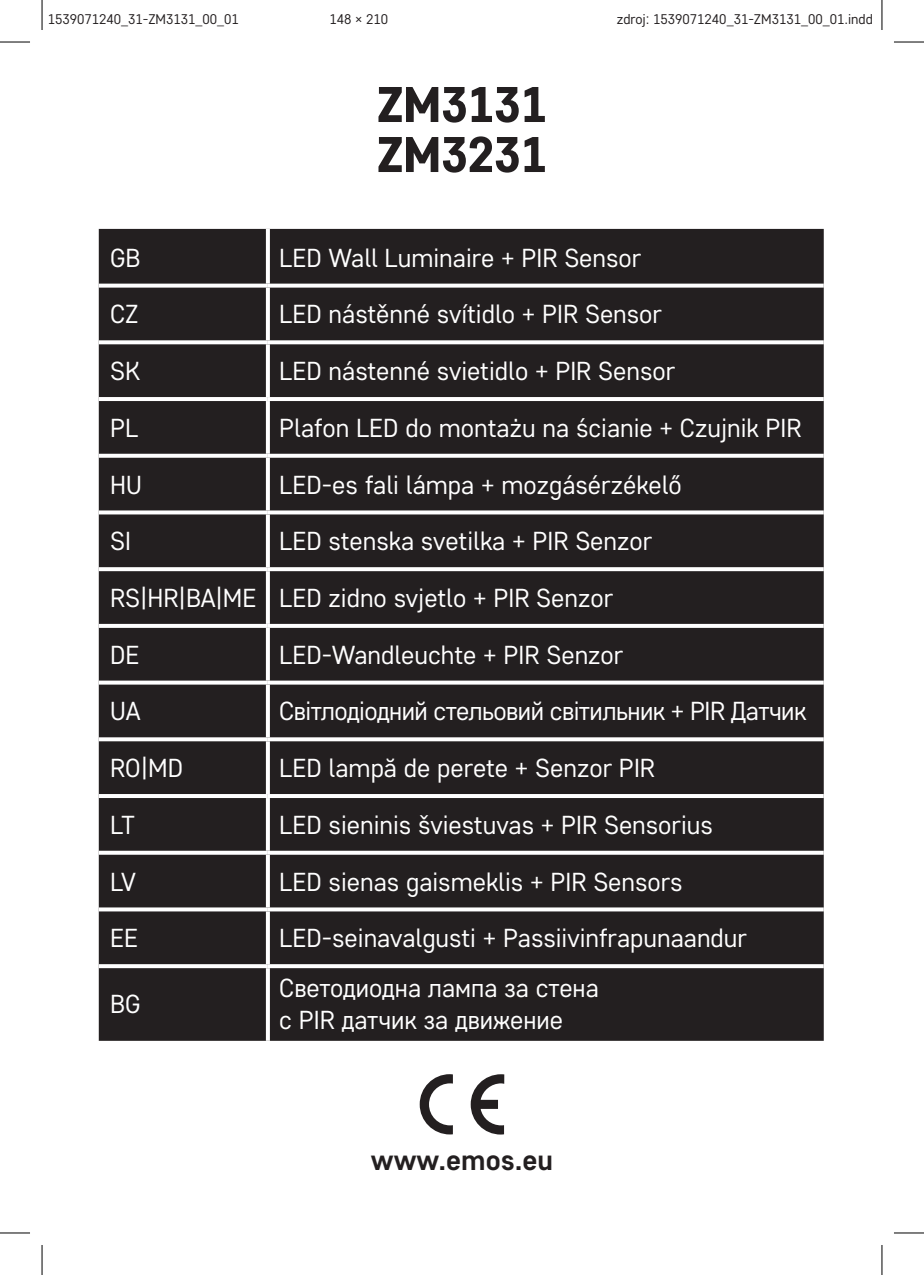
<style>
.page{position:relative;width:924px;height:1275px;background:#fff}
.page>*{position:absolute;margin:0;border:0;box-sizing:border-box;transform-origin:0 0}
.t1{font:800 50px/50px "Core Sans D65";letter-spacing:-.02em;color:#231f20}
.t2{font:700 28.8px "Core Sans D55";color:#231f20}
.t3{font:26px/56.8px "Core Sans D35";color:#fff}
.t4{font:26px "Core Sans D35";letter-spacing:-.02em;color:#fff}
.t5{font:14px "Core Sans D35";color:#231f20}
</style>
<div class="page">
<div style="left:99px;top:229px;width:724px;height:811px;background:#231f20"></div>
<svg style="left:266px;top:229px;width:4px;height:55px"></svg>
<svg style="left:99px;top:284px;width:169px;height:4px"></svg>
<svg style="left:268px;top:284px;width:555px;height:4px"></svg>
<svg style="left:266px;top:288px;width:4px;height:52px"></svg>
<svg style="left:99px;top:340px;width:169px;height:4px"></svg>
<svg style="left:268px;top:340px;width:555px;height:4px"></svg>
<svg style="left:266px;top:344px;width:4px;height:53px"></svg>
<hr style="left:99px;top:397px;width:169px;height:4px;background:#fff">
<hr style="left:268px;top:397px;width:555px;height:4px;background:#fff">
<svg style="left:266px;top:401px;width:4px;height:53px"></svg>
<svg style="left:99px;top:454px;width:169px;height:4px"></svg>
<svg style="left:268px;top:454px;width:555px;height:4px"></svg>
<svg style="left:266px;top:458px;width:4px;height:52px"></svg>
<svg style="left:99px;top:510px;width:169px;height:4px"></svg>
<svg style="left:268px;top:510px;width:555px;height:4px"></svg>
<svg style="left:266px;top:514px;width:4px;height:53px"></svg>
<svg style="left:99px;top:567px;width:169px;height:4px"></svg>
<svg style="left:268px;top:567px;width:555px;height:4px"></svg>
<svg style="left:266px;top:571px;width:4px;height:53px"></svg>
<svg style="left:99px;top:624px;width:169px;height:4px"></svg>
<svg style="left:268px;top:624px;width:555px;height:4px"></svg>
<svg style="left:266px;top:628px;width:4px;height:52px"></svg>
<svg style="left:99px;top:680px;width:169px;height:4px"></svg>
<svg style="left:268px;top:680px;width:555px;height:4px"></svg>
<svg style="left:266px;top:684px;width:4px;height:53px"></svg>
<svg style="left:99px;top:737px;width:169px;height:4px"></svg>
<svg style="left:268px;top:737px;width:555px;height:4px"></svg>
<svg style="left:266px;top:741px;width:4px;height:53px"></svg>
<hr style="left:99px;top:794px;width:169px;height:4px;background:#fff">
<hr style="left:268px;top:794px;width:555px;height:4px;background:#fff">
<svg style="left:266px;top:798px;width:4px;height:52px"></svg>
<svg style="left:99px;top:850px;width:169px;height:4px"></svg>
<svg style="left:268px;top:850px;width:555px;height:4px"></svg>
<svg style="left:266px;top:854px;width:4px;height:53px"></svg>
<svg style="left:99px;top:907px;width:169px;height:4px"></svg>
<svg style="left:268px;top:907px;width:555px;height:4px"></svg>
<svg style="left:266px;top:911px;width:4px;height:53px"></svg>
<svg style="left:99px;top:964px;width:169px;height:4px"></svg>
<svg style="left:268px;top:964px;width:555px;height:4px"></svg>
<svg style="left:266px;top:968px;width:4px;height:72px"></svg>
<svg style="left:419px;top:1074px;width:85px;height:60px"></svg>
<hr style="left:0;top:42px;width:30px;height:1px;background:#000">
<hr style="left:893px;top:42px;width:30px;height:1px;background:#000">
<hr style="left:0;top:1232px;width:30px;height:1px;background:#000">
<hr style="left:893px;top:1232px;width:30px;height:1px;background:#000">
<hr style="left:42px;top:0;width:1px;height:30px;background:#000">
<hr style="left:42px;top:1245px;width:1px;height:30px;background:#000">
<hr style="left:881px;top:0;width:1px;height:30px;background:#000">
<hr style="left:881px;top:1245px;width:1px;height:30px;background:#000">
<p class="t5" style="left:48px;top:10px;width:193px">1539071240_31-ZM3131_00_01</p>
<p class="t5" style="left:329px;top:10px;width:60px">148 × 210</p>
<p class="t5" style="left:616px;top:10px;width:257px">zdroj: 1539071240_31-ZM3131_00_01.indd</p>
<h1 class="t1" style="left:376px;top:78px;width:172px">ZM3131<br>ZM3231</h1>
<p class="t3" style="left:110px;top:228px;width:32px">GB</p>
<p class="t3" style="left:279px;top:228px;width:363px">LED Wall Luminaire + PIR Sensor</p>
<p class="t3" style="left:110px;top:285px;width:30px">CZ</p>
<p class="t3" style="left:279px;top:285px;width:384px">LED nástěnné svítidlo + PIR Sensor</p>
<p class="t3" style="left:110px;top:342px;width:31px">SK</p>
<p class="t3" style="left:279px;top:342px;width:397px">LED nástenné svietidlo + PIR Sensor</p>
<p class="t3" style="left:110px;top:398px;width:30px">PL</p>
<p class="t3" style="left:279px;top:398px;width:523px">Plafon LED do montażu na ścianie + Czujnik PIR</p>
<p class="t3" style="left:110px;top:455px;width:33px">HU</p>
<p class="t3" style="left:279px;top:455px;width:404px">LED-es fali lámpa + mozgásérzékelő</p>
<p class="t3" style="left:110px;top:512px;width:22px">SI</p>
<p class="t3" style="left:110px;top:512px;width:543px;text-indent:169px">LED stenska svetilka + PIR Senzor<br>RS|HR|BA|ME LED zidno svjetlo + PIR Senzor<br>DE</p>
<p class="t3" style="left:279px;top:625px;width:345px">LED-Wandleuchte + PIR Senzor</p>
<p class="t3" style="left:110px;top:682px;width:32px">UA</p>
<p class="t4" style="left:279px;top:694px;width:528px">Світлодіодний стельовий світильник + PIR Датчик</p>
<p class="t3" style="left:110px;top:739px;width:74px">RO|MD</p>
<p class="t3" style="left:279px;top:739px;width:377px">LED lampă de perete + Senzor PIR</p>
<p class="t3" style="left:110px;top:795px;width:26px">LT</p>
<p class="t3" style="left:279px;top:795px;width:435px">LED sieninis šviestuvas + PIR Sensorius</p>
<p class="t3" style="left:110px;top:852px;width:27px">LV</p>
<p class="t3" style="left:279px;top:852px;width:404px">LED sienas gaismeklis + PIR Sensors</p>
<p class="t3" style="left:110px;top:909px;width:30px">EE</p>
<p class="t3" style="left:279px;top:909px;width:469px">LED-seinavalgusti + Passiivinfrapunaandur</p>
<p class="t3" style="left:110px;top:974px;width:32px">BG</p>
<p class="t3" style="left:279px;top:972px;width:321px;line-height:31.2px">Светодиодна лампа за стена с PIR датчик за движение</p>
<p class="t2" style="left:371px;top:1141px;width:184px">www.emos.eu</p>
</div>
